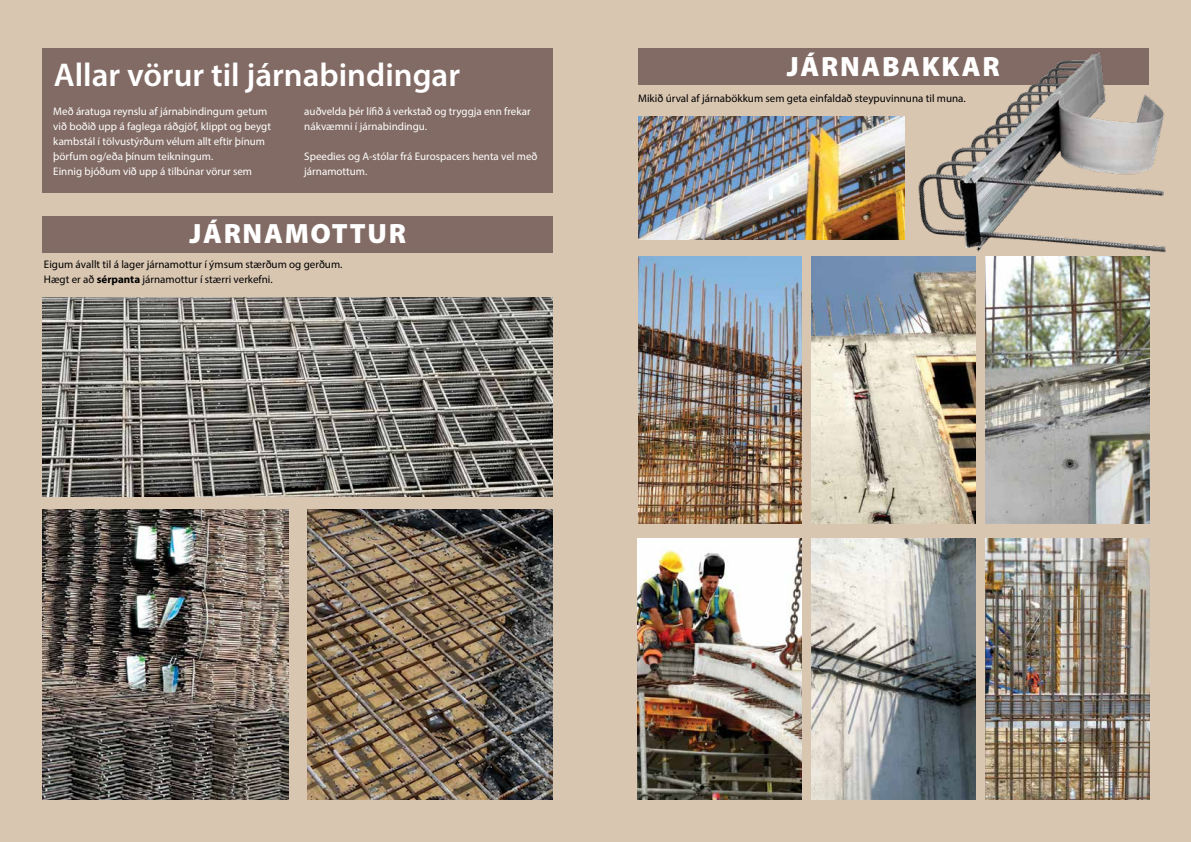
<style>
.page{position:relative;width:1191px;height:842px;background:#d9c6b1}
.page>*{position:absolute;margin:0;border:0;box-sizing:border-box;transform-origin:0 0}
.t1{font:600 33px "Myriad Pro";color:#fff}
.t2{font:900 28px "Myriad Pro";letter-spacing:.06em;color:#fff}
.t3{font:11px/15px "Myriad Pro";color:#fff}
.t4{font:11px/15px "Myriad Pro";color:#000}
.s1{font-weight:700}
</style>
<div class="page">
<div style="left:43px;top:48px;width:510px;height:145px;background:#826b64"></div>
<div style="left:43px;top:216px;width:510px;height:36px;background:#826b64"></div>
<div style="left:638px;top:48px;width:510px;height:36px;background:#826b64"></div>
<img style="left:43px;top:298px;width:510px;height:198px">
<img style="left:43px;top:509px;width:245px;height:290px">
<img style="left:307px;top:509px;width:246px;height:290px">
<img style="left:899px;top:48px;width:267px;height:215px">
<img style="left:638px;top:116px;width:266px;height:123px">
<img style="left:812px;top:257px;width:163px;height:266px">
<img style="left:811px;top:539px;width:164px;height:260px">
<img style="left:637px;top:539px;width:164px;height:260px">
<img style="left:638px;top:257px;width:163px;height:266px">
<img style="left:985px;top:257px;width:164px;height:266px">
<img style="left:985px;top:539px;width:164px;height:260px">
<h1 class="t1" style="left:54px;top:54px;width:408px">Allar vörur til járnabindingar</h1>
<p class="t3" style="left:53px;top:104px;width:219px">Með áratuga reynslu af járnabindingum getum við boðið upp á faglega ráðgjöf, klippt og beygt kambstál í tölvustýrðum vélum allt eftir þínum þörfum og/eða þínum teikningum.<br>Einnig bjóðum við upp á tilbúnar vörur sem</p>
<p class="t3" style="left:304px;top:104px;width:228px">auðvelda þér lífið á verkstað og tryggja enn frekar nákvæmni í járnabindingu.</p>
<p class="t3" style="left:304px;top:149px;width:235px">Speedies og A-stólar frá Eurospacers henta vel með járnamottum.</p>
<h2 class="t2" style="left:189px;top:215px;width:218px">JÁRNAMOTTUR</h2>
<p class="t4" style="left:44px;top:257px;width:300px">Eigum ávallt til á lager járnamottur í ýmsum stærðum og gerðum.<br>Hægt er að <span class="s1">sérpanta</span> járnamottur í stærri verkefni.</p>
<h2 class="t2" style="left:787px;top:48px;width:214px">JÁRNABAKKAR</h2>
<p class="t4" style="left:638px;top:90px;width:329px">Mikið úrval af járnabökkum sem geta einfaldað steypuvinnuna til muna.</p>
</div>
